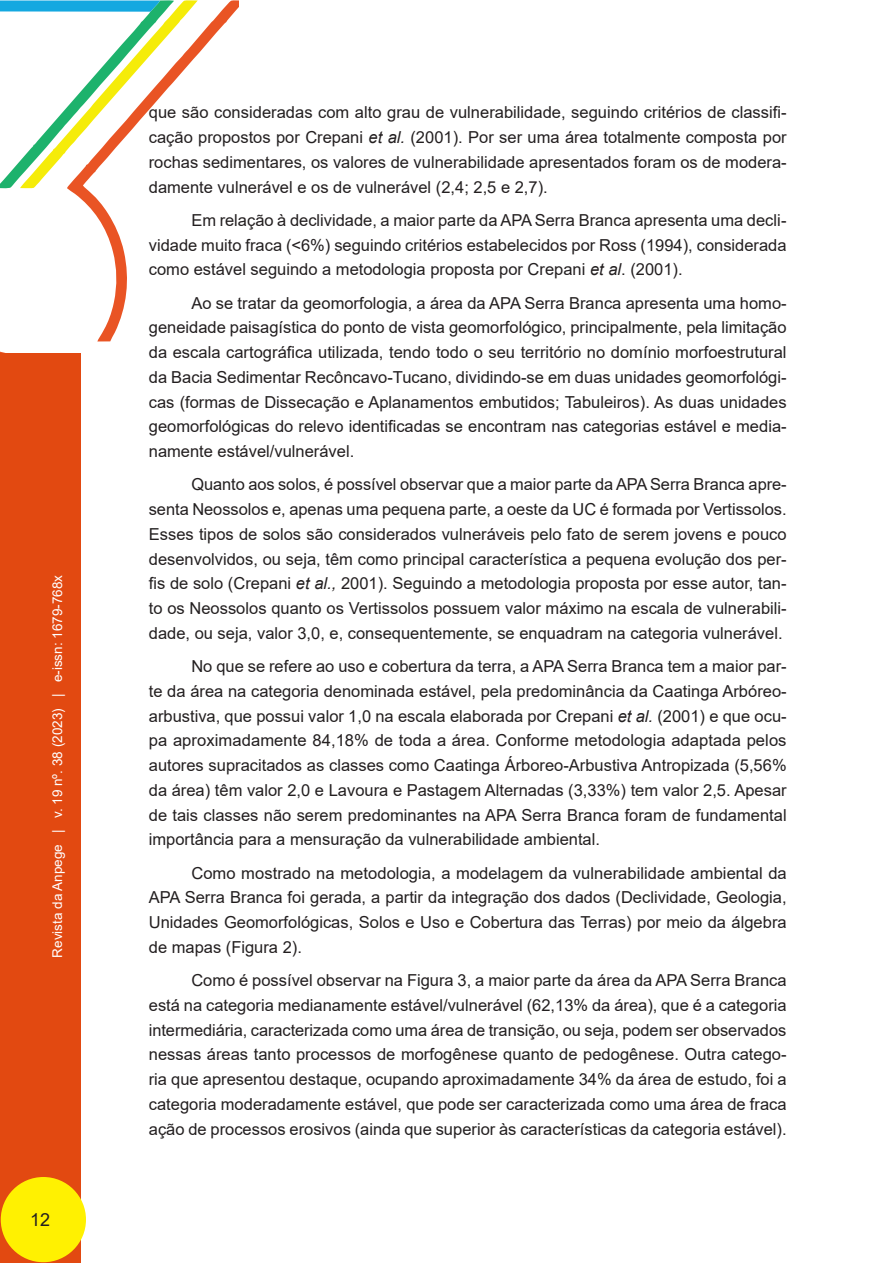
<style>
.page{position:relative;width:893px;height:1263px;background:#fff}
.page>*{position:absolute;margin:0;border:0;box-sizing:border-box;transform-origin:0 0}
.t1{font:18px "Arial";color:#231f20}
._04_CORPO_DO_TEXTO{font:16.5px/24.8px "Arial";color:#231f20;text-align:justify}
.t2{font:13.5px "Arial";color:#fff}
.s1{font-style:italic}
</style>
<div class="page">
<svg style="left:0;top:351px;width:19px;height:3px"></svg>
<svg style="left:69px;top:0;width:170px;height:341px"></svg>
<svg style="left:0;top:0;width:198px;height:190px"></svg>
<div style="left:0;top:354px;width:80px;height:909px;background:#e24911"></div>
<div style="left:1px;top:1177px;width:85px;height:85px;background:#fff101;border-radius:50%"></div>
<p class="t2" style="left:48px;top:957px;width:384px;rotate:-90deg">Revista da Anpege | v. 19 nº. 38 (2023) | e-issn: 1679-768x</p>
<p class="t1" style="left:30px;top:1207px;width:22px">12</p>
<p class="_04_CORPO_DO_TEXTO" style="left:149px;top:100px;width:639px">que são consideradas com alto grau de vulnerabilidade, seguindo critérios de classifi&shy;cação propostos por Crepani <span class="s1">et al.</span> (2001). Por ser uma área totalmente composta por rochas sedimentares, os valores de vulnerabilidade apresentados foram os de modera&shy;damente vulnerável e os de vulnerável (2,4; 2,5 e 2,7).</p>
<p class="_04_CORPO_DO_TEXTO" style="left:149px;top:208px;width:639px;text-indent:43px">Em relação à declividade, a maior parte da APA Serra Branca apresenta uma decli&shy;vidade muito fraca (&lt;6%) seguindo critérios estabelecidos por Ross (1994), considerada como estável seguindo a metodologia proposta por Crepani <span class="s1">et al</span>. (2001).</p>
<p class="_04_CORPO_DO_TEXTO" style="left:149px;top:290px;width:639px;text-indent:43px">Ao se tratar da geomorfologia, a área da APA Serra Branca apresenta uma homo&shy;geneidade paisagística do ponto de vista geomorfológico, principalmente, pela limitação da escala cartográfica utilizada, tendo todo o seu território no domínio morfoestrutural da Bacia Sedimentar Recôncavo-Tucano, dividindo-se em duas unidades geomorfológi&shy;cas (formas de Dissecação e Aplanamentos embutidos; Tabuleiros). As duas unidades geomorfológicas do relevo identificadas se encontram nas categorias estável e media&shy;namente estável/vulnerável.</p>
<p class="_04_CORPO_DO_TEXTO" style="left:149px;top:472px;width:639px;text-indent:43px">Quanto aos solos, é possível observar que a maior parte da APA Serra Branca apre&shy;senta Neossolos e, apenas uma pequena parte, a oeste da UC é formada por Vertissolos.<br>Esses tipos de solos são considerados vulneráveis pelo fato de serem jovens e pouco desenvolvidos, ou seja, têm como principal característica a pequena evolução dos per&shy;fis de solo (Crepani <span class="s1">et al.,</span> 2001). Seguindo a metodologia proposta por esse autor, tan&shy;to os Neossolos quanto os Vertissolos possuem valor máximo na escala de vulnerabili&shy;dade, ou seja, valor 3,0, e, consequentemente, se enquadram na categoria vulnerável.</p>
<p class="_04_CORPO_DO_TEXTO" style="left:149px;top:654px;width:639px;text-indent:43px">No que se refere ao uso e cobertura da terra, a APA Serra Branca tem a maior par&shy;te da área na categoria denominada estável, pela predominância da Caatinga Arbóreo&shy;arbustiva, que possui valor 1,0 na escala elaborada por Crepani <span class="s1">et al.</span> (2001) e que ocu&shy;pa aproximadamente 84,18% de toda a área. Conforme metodologia adaptada pelos autores supracitados as classes como Caatinga Árboreo-Arbustiva Antropizada (5,56% da área) têm valor 2,0 e Lavoura e Pastagem Alternadas (3,33%) tem valor 2,5. Apesar de tais classes não serem predominantes na APA Serra Branca foram de fundamental importância para a mensuração da vulnerabilidade ambiental.</p>
<p class="_04_CORPO_DO_TEXTO" style="left:149px;top:860px;width:639px;text-indent:43px">Como mostrado na metodologia, a modelagem da vulnerabilidade ambiental da APA Serra Branca foi gerada, a partir da integração dos dados (Declividade, Geologia, Unidades Geomorfológicas, Solos e Uso e Cobertura das Terras) por meio da álgebra de mapas (Figura 2).</p>
<p class="_04_CORPO_DO_TEXTO" style="left:149px;top:968px;width:639px;text-indent:43px">Como é possível observar na Figura 3, a maior parte da área da APA Serra Branca está na categoria medianamente estável/vulnerável (62,13% da área), que é a categoria intermediária, caracterizada como uma área de transição, ou seja, podem ser observados nessas áreas tanto processos de morfogênese quanto de pedogênese. Outra catego&shy;ria que apresentou destaque, ocupando aproximadamente 34% da área de estudo, foi a categoria moderadamente estável, que pode ser caracterizada como uma área de fraca ação de processos erosivos (ainda que superior às características da categoria estável).</p>
</div>
